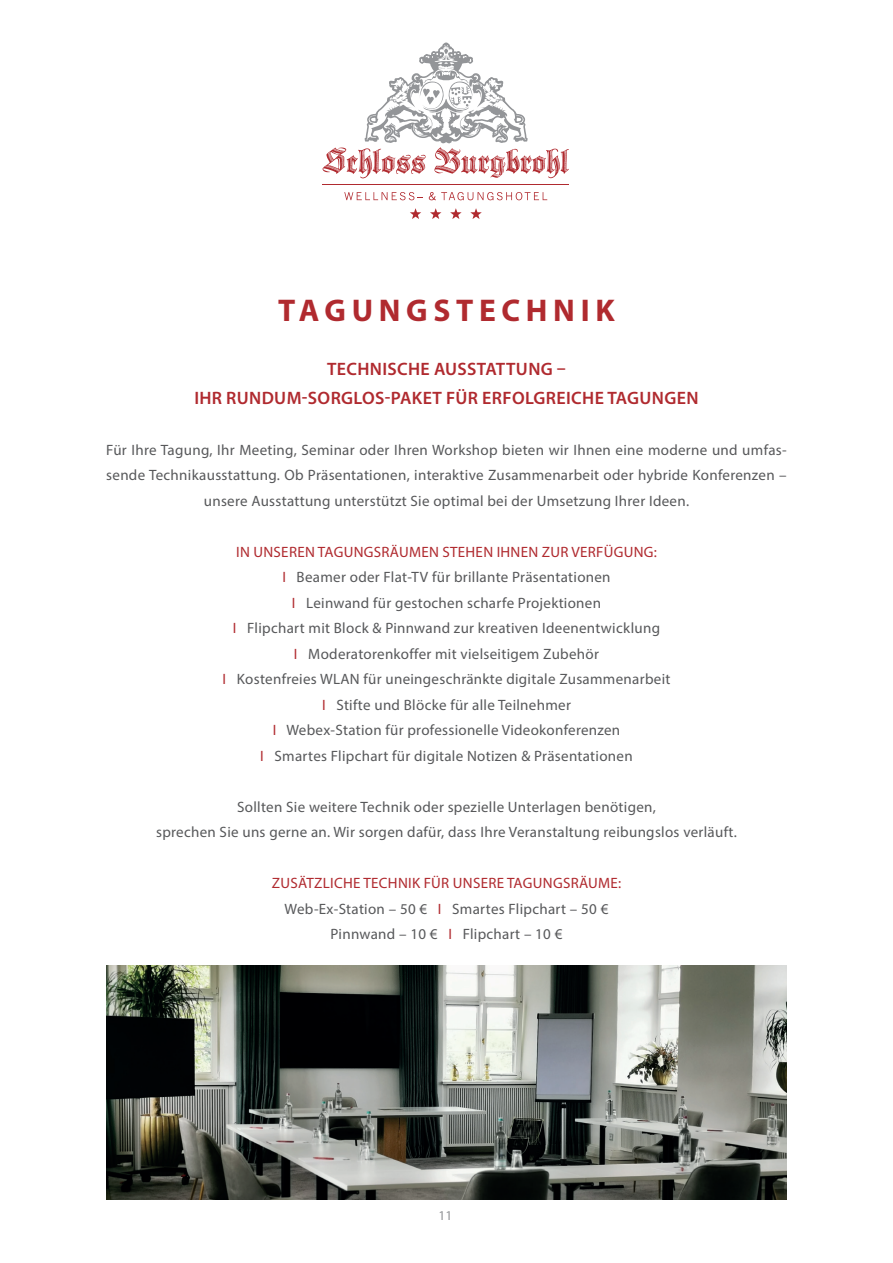
<style>
.page{position:relative;width:893px;height:1263px;background:#fff}
.page>*{position:absolute;margin:0;border:0;box-sizing:border-box;transform-origin:0 0}
.t1{font:700 31.5px "Myriad Pro";letter-spacing:.18em;color:#b02a2f}
.t2{font:600 18px/28.5px "Myriad Pro";letter-spacing:.02em;color:#b02a2f;text-align:center}
.t3{font:15px/25.5px "Myriad Pro";letter-spacing:.02em;color:#57585a;text-align:center}
.t4{font:13.5px "Myriad Pro";color:#939598}
.s1{color:#b02a2f}
</style>
<div class="page">
<svg style="left:344px;top:192px;width:79px;height:8px"></svg>
<svg style="left:429px;top:192px;width:118px;height:8px"></svg>
<svg style="left:323px;top:43px;width:246px;height:135px"></svg>
<hr style="left:323px;top:184px;width:246px;height:1px;background:#b02a2f">
<svg style="left:410px;top:208px;width:11px;height:11px"></svg>
<svg style="left:430px;top:208px;width:11px;height:11px"></svg>
<svg style="left:450px;top:208px;width:12px;height:11px"></svg>
<svg style="left:470px;top:208px;width:12px;height:11px"></svg>
<img style="left:106px;top:965px;width:681px;height:234px">
<h1 class="t1" style="left:278px;top:290px;width:338px">TAGUNGSTECHNIK</h1>
<p class="t2" style="left:194px;top:355px;width:506px">TECHNISCHE AUSSTATTUNG –<br>IHR RUNDUM-SORGLOS-PAKET FÜR ERFOLGREICHE TAGUNGEN</p>
<p class="t3" style="left:106px;top:437px;width:682px">Für Ihre Tagung, Ihr Meeting, Seminar oder Ihren Workshop bieten wir Ihnen eine moderne und umfas&shy;sende Technikausstattung. Ob Präsentationen, interaktive Zusammenarbeit oder hybride Konferenzen – unsere Ausstattung unterstützt Sie optimal bei der Umsetzung Ihrer Ideen.</p>
<p class="t3" style="left:223px;top:539px;width:449px"><span class="s1">IN UNSEREN TAGUNGSRÄUMEN STEHEN IHNEN ZUR VERFÜGUNG:<br>I</span> Beamer oder Flat-TV für brillante Präsentationen<br><span class="s1">I</span> Leinwand für gestochen scharfe Projektionen<br><span class="s1">I</span> Flipchart mit Block &amp; Pinnwand zur kreativen Ideenentwicklung<br><span class="s1">I</span> Moderatorenkoffer mit vielseitigem Zubehör<br><span class="s1">I</span> Kostenfreies WLAN für uneingeschränkte digitale Zusammenarbeit <span class="s1">I</span> Stifte und Blöcke für alle Teilnehmer<br><span class="s1">I</span> Webex-Station für professionelle Videokonferenzen<br><span class="s1">I</span> Smartes Flipchart für digitale Notizen &amp; Präsentationen</p>
<p class="t3" style="left:156px;top:794px;width:582px">Sollten Sie weitere Technik oder spezielle Unterlagen benötigen,<br>sprechen Sie uns gerne an. Wir sorgen dafür, dass Ihre Veranstaltung reibungslos verläuft.</p>
<p class="t3" style="left:272px;top:870px;width:351px"><span class="s1">ZUSÄTZLICHE TECHNIK FÜR UNSERE TAGUNGSRÄUME:<br></span>Web-Ex-Station – 50 € <span class="s1">I</span> Smartes Flipchart – 50 €<br>Pinnwand – 10 € <span class="s1">I</span> Flipchart – 10 €</p>
<p class="t4" style="left:438px;top:1207px;width:15px">11</p>
</div>
